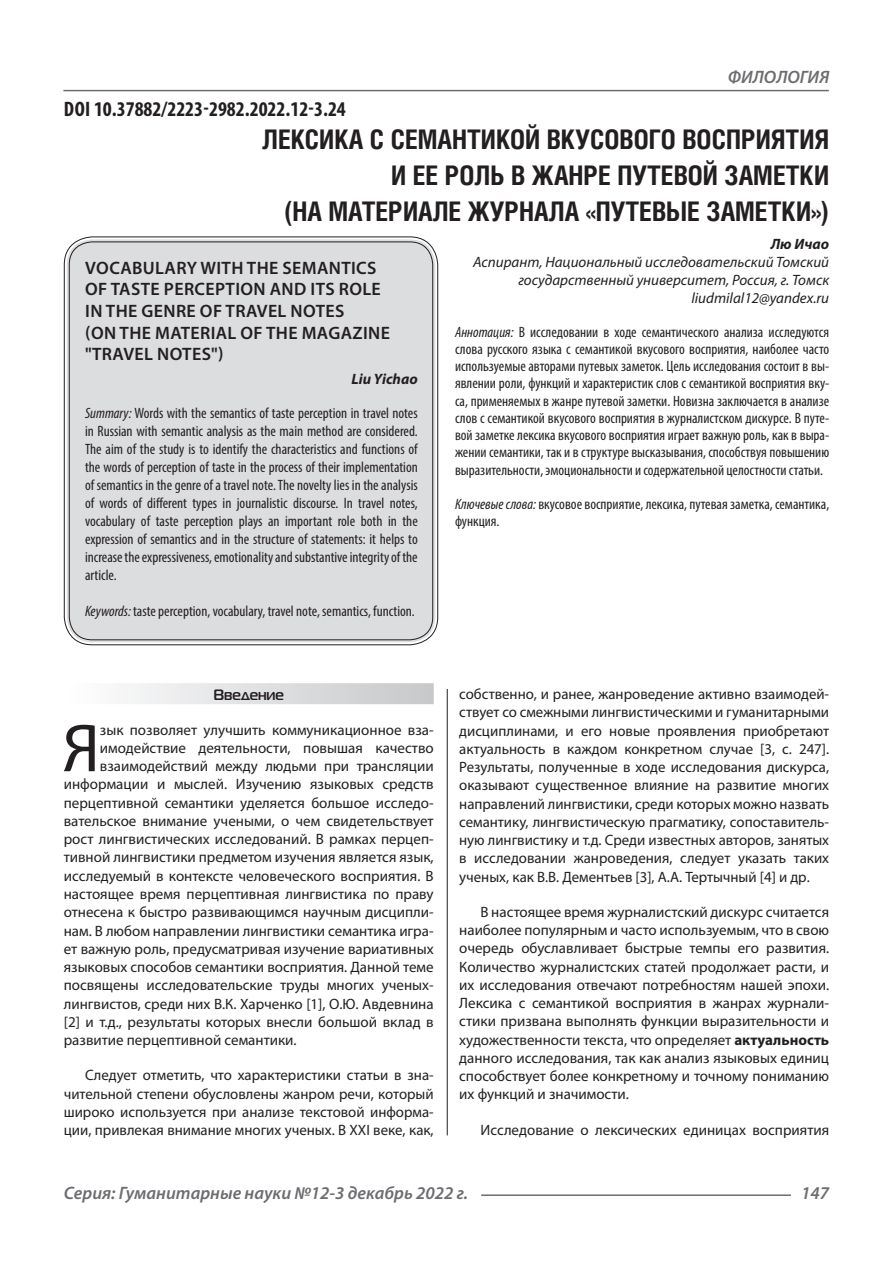
<style>
.page{position:relative;width:893px;height:1263px;background:#fff}
.page>*{position:absolute;margin:0;border:0;box-sizing:border-box;transform-origin:0 0}
.Статья_текст_первый{font:68.4px "Myriad Pro";color:#231f20}
.Статья_название{font:700 27px "Helios Cond C";color:#231f20}
.ДОИ{font:700 condensed 21px "Myriad Pro";color:#231f20}
.Статья_название_англ{font:600 18px "Myriad Pro";letter-spacing:.02em;color:#231f20}
.t1{font:italic 600 18px "Myriad Pro";color:#6c6d70}
.Статья_текст{font:15px/18.3px "Myriad Pro";color:#231f20;text-align:justify}
.Статья_текст_первый-2{font:15px "Myriad Pro";color:#231f20}
.Статья_аннотация_тек{font:condensed 15px/17.2px "Myriad Pro";color:#231f20;text-align:justify}
.Статья_аннотация_анг{font:condensed 15px/18px "Myriad Pro";color:#231f20;text-align:justify}
.Статья_автор_инфо{font:italic 15px/18px "Myriad Pro";color:#231f20;text-align:right}
.Статья_автор_англ{font:italic 700 15px "Myriad Pro";color:#231f20}
.Статья_подзаголовок{font:700 15px "Magistral C";color:#231f20}
.Статья_автор_фио_рус{font:italic 700 15px "Myriad Pro";color:#231f20}
.s1{font-style:italic}
.s2{font-weight:700}
</style>
<div class="page">
<hr style="left:447px;top:128px;width:1px;height:1007px;background:#231f20">
<hr style="left:63px;top:90px;width:766px;height:1px;background:#6c6d70">
<hr style="left:481px;top:1194px;width:310px;height:2px;background:#6c6d70">
<div style="left:67px;top:239px;width:368px;height:403px;background:#dcdddf;border-radius:26px"></div>
<div style="left:64px;top:683px;width:370px;height:21px;background:linear-gradient(to right,#fefeff,#c6c8ca)"></div>
<p class="ДОИ" style="left:64px;top:96px;width:283px">DOI 10.37882/2223-2982.2022.12-3.24</p>
<p class="t1" style="left:728px;top:66px;width:103px">ФИЛОЛОГИЯ</p>
<p class="Статья_название" style="left:262px;top:124px;width:569px">ЛЕКСИКА С СЕМАНТИКОЙ ВКУСОВОГО ВОСПРИЯТИЯ</p>
<p class="Статья_название" style="left:391px;top:160px;width:439px">И ЕЕ РОЛЬ В ЖАНРЕ ПУТЕВОЙ ЗАМЕТКИ</p>
<p class="Статья_название" style="left:285px;top:196px;width:546px">(НА МАТЕРИАЛЕ ЖУРНАЛА «ПУТЕВЫЕ ЗАМЕТКИ»)</p>
<p class="Статья_автор_фио_рус" style="left:771px;top:235px;width:60px">Лю Ичао</p>
<p class="Статья_автор_инфо" style="left:473px;top:253px;width:358px">Аспирант, Национальный исследовательский Томский государственный университет, Россия, г. Томск</p>
<p class="Статья_автор_инфо" style="left:691px;top:289px;width:139px">liudmilal12@yandex.ru</p>
<p class="Статья_аннотация_тек" style="left:455px;top:323px;width:376px"><span class="s1">Аннотация:</span> В исследовании в ходе семантического анализа исследуются слова русского языка с семантикой вкусового восприятия, наиболее часто используемые авторами путевых заметок. Цель исследования состоит в вы&shy;явлении роли, функций и характеристик слов с семантикой восприятия вку&shy;са, применяемых в жанре путевой заметки. Новизна заключается в анализе слов с семантикой вкусового восприятия в журналистском дискурсе. В путе&shy;вой заметке лексика вкусового восприятия играет важную роль, как в выра&shy;жении семантики, так и в структуре высказывания, способствуя повышению выразительности, эмоциональности и содержательной целостности статьи.</p>
<p class="Статья_аннотация_тек" style="left:455px;top:495px;width:376px"><span class="s1">Ключевые слова:</span> вкусовое восприятие, лексика, путевая заметка, семантика, функция.</p>
<p class="Статья_название_англ" style="left:85px;top:256px;width:293px">VOCABULARY WITH THE SEMANTICS</p>
<p class="Статья_название_англ" style="left:85px;top:278px;width:297px">OF TASTE PERCEPTION AND ITS ROLE</p>
<p class="Статья_название_англ" style="left:85px;top:299px;width:261px">IN THE GENRE OF TRAVEL NOTES</p>
<p class="Статья_название_англ" style="left:85px;top:321px;width:306px">(ON THE MATERIAL OF THE MAGAZINE</p>
<p class="Статья_название_англ" style="left:85px;top:343px;width:140px">"TRAVEL NOTES")</p>
<p class="Статья_автор_англ" style="left:351px;top:369px;width:68px">Liu Yichao</p>
<p class="Статья_аннотация_анг" style="left:85px;top:404px;width:334px"><span class="s1">Summary:</span> Words with the semantics of taste perception in travel notes in Russian with semantic analysis as the main method are considered.<br>The aim of the study is to identify the characteristics and functions of the words of perception of taste in the process of their implementation of semantics in the genre of a travel note. The novelty lies in the analysis of words of different types in journalistic discourse. In travel notes, vocabulary of taste perception plays an important role both in the expression of semantics and in the structure of statements: it helps to increase the expressiveness, emotionality and substantive integrity of the article.</p>
<p class="Статья_аннотация_анг" style="left:85px;top:602px;width:331px"><span class="s1">Keywords:</span> taste perception, vocabulary, travel note, semantics, function.</p>
<p class="Статья_подзаголовок" style="left:213px;top:686px;width:72px">Введение</p>
<p class="Статья_текст_первый" style="left:63px;top:706px;width:39px">Я</p>
<p class="Статья_текст_первый-2" style="left:100px;top:721px;width:335px">зык позволяет улучшить коммуникационное вза-</p>
<p class="Статья_текст_первый-2" style="left:100px;top:739px;width:335px">имодействие деятельности, повышая качество</p>
<p class="Статья_текст_первый-2" style="left:100px;top:757px;width:335px">взаимодействий между людьми при трансляции</p>
<p class="Статья_текст_первый-2" style="left:64px;top:775px;width:371px">информации и мыслей. Изучению языковых средств</p>
<p class="Статья_текст_первый-2" style="left:64px;top:793px;width:371px">перцептивной семантики уделяется большое исследо-</p>
<p class="Статья_текст_первый-2" style="left:64px;top:812px;width:371px">вательское внимание учеными, о чем свидетельствует</p>
<p class="Статья_текст_первый-2" style="left:64px;top:830px;width:371px">рост лингвистических исследований. В рамках перцеп-</p>
<p class="Статья_текст_первый-2" style="left:64px;top:848px;width:371px">тивной лингвистики предметом изучения является язык,</p>
<p class="Статья_текст_первый-2" style="left:64px;top:866px;width:371px">исследуемый в контексте человеческого восприятия. В</p>
<p class="Статья_текст_первый-2" style="left:64px;top:885px;width:371px">настоящее время перцептивная лингвистика по праву</p>
<p class="Статья_текст_первый-2" style="left:64px;top:903px;width:371px">отнесена к быстро развивающимся научным дисципли-</p>
<p class="Статья_текст_первый-2" style="left:64px;top:921px;width:371px">нам. В любом направлении лингвистики семантика игра-</p>
<p class="Статья_текст_первый-2" style="left:64px;top:939px;width:371px">ет важную роль, предусматривая изучение вариативных</p>
<p class="Статья_текст_первый-2" style="left:64px;top:958px;width:371px">языковых способов семантики восприятия. Данной теме</p>
<p class="Статья_текст_первый-2" style="left:64px;top:976px;width:371px">посвящены исследовательские труды многих ученых-</p>
<p class="Статья_текст_первый-2" style="left:64px;top:994px;width:371px">лингвистов, среди них В.К. Харченко [1], О.Ю. Авдевнина</p>
<p class="Статья_текст_первый-2" style="left:64px;top:1012px;width:371px">[2] и т.д., результаты которых внесли большой вклад в</p>
<p class="Статья_текст_первый-2" style="left:64px;top:1031px;width:234px">развитие перцептивной семантики.</p>
<p class="Статья_текст" style="left:64px;top:1066px;width:371px;text-indent:21px">Следует отметить, что характеристики статьи в зна&shy;чительной степени обусловлены жанром речи, который широко используется при анализе текстовой информа&shy;ции, привлекая внимание многих ученых. В XXI веке, как,</p>
<p class="Статья_текст" style="left:459px;top:685px;width:371px">собственно, и ранее, жанроведение активно взаимодей&shy;ствует со смежными лингвистическими и гуманитарными дисциплинами, и его новые проявления приобретают актуальность в каждом конкретном случае [3, с. 247].<br>Результаты, полученные в ходе исследования дискурса, оказывают существенное влияние на развитие многих направлений лингвистики, среди которых можно назвать семантику, лингвистическую прагматику, сопоставитель&shy;ную лингвистику и т.д. Среди известных авторов, занятых в исследовании жанроведения, следует указать таких ученых, как В.В. Дементьев [3], А.А. Тертычный [4] и др.</p>
<p class="Статья_текст" style="left:459px;top:902px;width:371px;text-indent:21px">В настоящее время журналистский дискурс считается наиболее популярным и часто используемым, что в свою очередь обуславливает быстрые темпы его развития.<br>Количество журналистских статей продолжает расти, и их исследования отвечают потребностям нашей эпохи.<br>Лексика с семантикой восприятия в жанрах журнали&shy;стики призвана выполнять функции выразительности и художественности текста, что определяет <span class="s2">актуальность </span>данного исследования, так как анализ языковых единиц способствует более конкретному и точному пониманию их функций и значимости.</p>
<p class="Статья_текст" style="left:480px;top:1120px;width:350px">Исследование о лексических единицах восприятия</p>
<p class="t1" style="left:64px;top:1182px;width:406px">Серия: Гуманитарные науки №12-3 декабрь 2022 г.</p>
<p class="t1" style="left:801px;top:1182px;width:30px">147</p>
</div>
